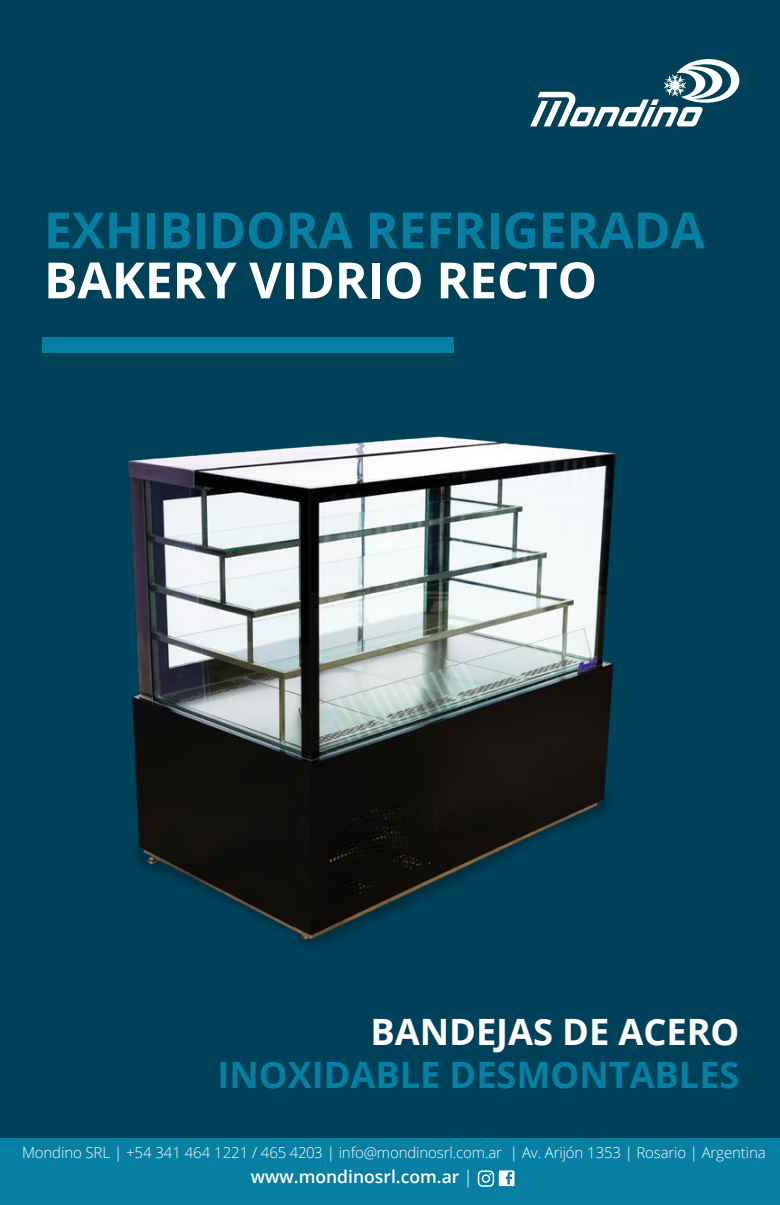
<style>
.page{position:relative;width:780px;height:1205px;background:#00415a}
.page>*{position:absolute;margin:0;border:0;box-sizing:border-box;transform-origin:0 0}
.t1{font:700 50px "Open Sans";letter-spacing:-.005em;color:#077fa3}
.t2{font:700 50px "Open Sans";letter-spacing:-.005em;color:#fff}
.t3{font:700 36.25px "Open Sans";letter-spacing:-.005em;color:#077fa3}
.t4{font:700 36.25px "Open Sans";letter-spacing:-.005em;color:#fff}
.t5{font:600 17.5px "Open Sans";color:#fff}
.t6{font:300 15px "Open Sans";letter-spacing:-.01em;color:#fff}
.s1{font-weight:300}
</style>
<div class="page">
<svg style="left:530px;top:59px;width:210px;height:67px"></svg>
<div style="left:42px;top:337px;width:411px;height:16px;background:#077fa3"></div>
<div style="left:0;top:1138px;width:780px;height:67px;background:#077fa3"></div>
<svg style="left:477px;top:1170px;width:37px;height:17px"></svg>
<img style="left:128px;top:436px;width:488px;height:509px">
<h1 class="t1" style="left:44px;top:195px;width:662px">EXHIBIDORA REFRIGERADA</h1>
<h1 class="t2" style="left:44px;top:245px;width:554px">BAKERY VIDRIO RECTO</h1>
<h2 class="t4" style="left:370px;top:1006px;width:370px">BANDEJAS DE ACERO</h2>
<h2 class="t3" style="left:217px;top:1049px;width:523px">INOXIDABLE DESMONTABLES</h2>
<p class="t6" style="left:22px;top:1142px;width:745px">Mondino SRL | +54 341 464 1221 / 465 4203 | info@mondinosrl.com.ar | Av. Arijón 1353 | Rosario | Argentina</p>
<p class="t5" style="left:251px;top:1164px;width:223px">www.mondinosrl.com.ar <span class="s1">|</span></p>
</div>
